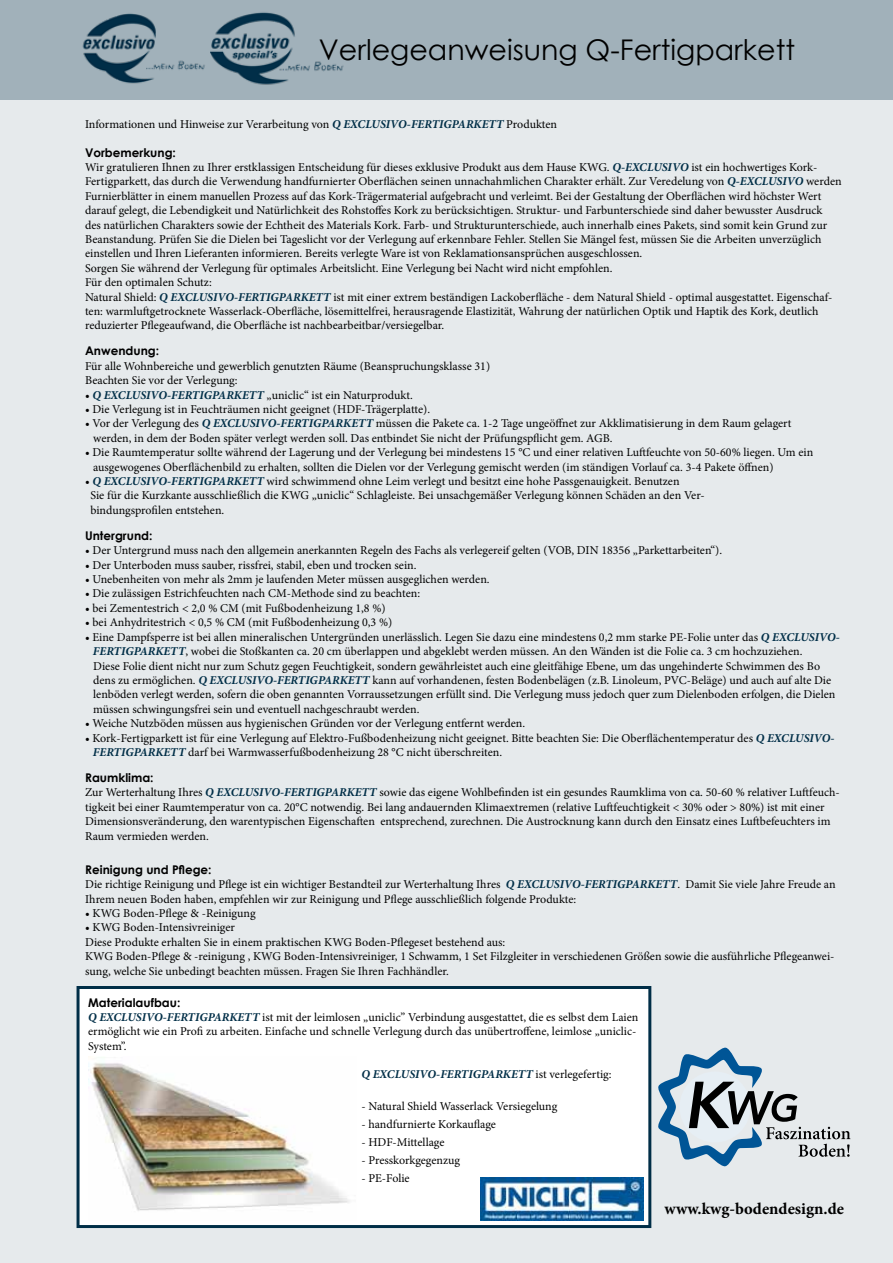
<style>
.page{position:relative;width:893px;height:1263px;background:#e6eaec}
.page>*{position:absolute;margin:0;border:0;box-sizing:border-box;transform-origin:0 0}
.t1{font:28.5px "Century Gothic";color:#000}
.t2{font:700 16.5px "Minion Pro";letter-spacing:.005em;color:#000}
.t3{font:12px/14.4px "Minion Pro";color:#000}
.t4{font:700 12px "Century Gothic";color:#000}
.t5{font:italic 700 12px "Minion Pro";color:#002e47}
.s1{font-weight:700;font-style:italic;color:#002e47}
.s2{font-weight:400;font-style:normal;color:#000}
</style>
<div class="page">
<div style="left:0;top:0;width:893px;height:99px;background:#a1b1ba"></div>
<div style="left:78px;top:987px;width:572px;height:239px;background:#fff"></div>
<div style="left:77px;top:986px;width:574px;height:242px;border:3px solid #002e47"></div>
<img style="left:481px;top:1177px;width:162px;height:43px">
<svg style="left:658px;top:1047px;width:192px;height:120px"></svg>
<img style="left:82px;top:13px;width:129px;height:71px">
<img style="left:211px;top:12px;width:133px;height:73px">
<img style="left:88px;top:1056px;width:262px;height:155px">
<h1 class="t1" style="left:319px;top:29px;width:478px">Verlegeanweisung Q-Fertigparkett</h1>
<p class="t3" style="left:85px;top:117px;width:474px">Informationen und Hinweise zur Verarbeitung von <span class="s1">Q EXCLUSIVO-FERTIGPARKETT</span> Produkten</p>
<p class="t4" style="left:85px;top:143px;width:92px">Vorbemerkung:</p>
<p class="t3" style="left:85px;top:160px;width:758px">Wir gratulieren Ihnen zu Ihrer erstklassigen Entscheidung für dieses exklusive Produkt aus dem Hause KWG. <span class="s1">Q-EXCLUSIVO</span> ist ein hochwertiges Kork-Fertigparkett, das durch die Verwendung handfurnierter Oberflächen seinen unnachahmlichen Charakter erhält. Zur Veredelung von <span class="s1">Q-EXCLUSIVO</span> werden Furnierblätter in einem manuellen Prozess auf das Kork-Trägermaterial aufgebracht und verleimt. Bei der Gestaltung der Oberflächen wird höchster Wert darauf gelegt, die Lebendigkeit und Natürlichkeit des Rohstoffes Kork zu berücksichtigen. Struktur- und Farbunterschiede sind daher bewusster Ausdruck<br>des natürlichen Charakters sowie der Echtheit des Materials Kork. Farb- und Strukturunterschiede, auch innerhalb eines Pakets, sind somit kein Grund zur Beanstandung. Prüfen Sie die Dielen bei Tageslicht vor der Verlegung auf erkennbare Fehler. Stellen Sie Mängel fest, müssen Sie die Arbeiten unverzüglich einstellen und Ihren Lieferanten informieren. Bereits verlegte Ware ist von Reklamationsansprüchen ausgeschlossen.<br>Sorgen Sie während der Verlegung für optimales Arbeitslicht. Eine Verlegung bei Nacht wird nicht empfohlen.<br>Für den optimalen Schutz:<br>Natural Shield: <span class="s1">Q EXCLUSIVO-FERTIGPARKETT</span> ist mit einer extrem beständigen Lackoberfläche - dem Natural Shield - optimal ausgestattet. Eigenschaf&shy;ten: warmluftgetrocknete Wasserlack-Oberfläche, lösemittelfrei, herausragende Elastizität, Wahrung der natürlichen Optik und Haptik des Kork, deutlich reduzierter Pflegeaufwand, die Oberfläche ist nachbearbeitbar/versiegelbar.</p>
<p class="t4" style="left:85px;top:342px;width:76px">Anwendung:</p>
<p class="t3" style="left:85px;top:359px;width:407px">Für alle Wohnbereiche und gewerblich genutzten Räume (Beanspruchungsklasse 31)<br>Beachten Sie vor der Verlegung:</p>
<p class="t3" style="left:85px;top:388px;width:329px">• <span class="s1">Q EXCLUSIVO-FERTIGPARKETT</span> „uniclic“ ist ein Naturprodukt.</p>
<p class="t3" style="left:85px;top:402px;width:347px">• Die Verlegung ist in Feuchträumen nicht geeignet (HDF-Trägerplatte).</p>
<p class="t3" style="left:93px;top:416px;width:700px;text-indent:-8px">• Vor der Verlegung des <span class="s1">Q EXCLUSIVO-FERTIGPARKETT</span> müssen die Pakete ca. 1-2 Tage ungeöffnet zur Akklimatisierung in dem Raum gelagert werden, in dem der Boden später verlegt werden soll. Das entbindet Sie nicht der Prüfungspflicht gem. AGB.</p>
<p class="t3" style="left:93px;top:445px;width:721px;text-indent:-8px">• Die Raumtemperatur sollte während der Lagerung und der Verlegung bei mindestens 15 °C und einer relativen Luftfeuchte von 50-60% liegen. Um ein ausgewogenes Oberflächenbild zu erhalten, sollten die Dielen vor der Verlegung gemischt werden (im ständigen Vorlauf ca. 3-4 Pakete öffnen)</p>
<p class="t3" style="left:90px;top:474px;width:616px;text-indent:-5px">• <span class="s1">Q EXCLUSIVO-FERTIGPARKETT</span> wird schwimmend ohne Leim verlegt und besitzt eine hohe Passgenauigkeit. Benutzen<br>Sie für die Kurzkante ausschließlich die KWG „uniclic“ Schlagleiste. Bei unsachgemäßer Verlegung können Schäden an den Ver&shy;bindungsprofilen entstehen.</p>
<p class="t4" style="left:85px;top:526px;width:69px">Untergrund:</p>
<p class="t3" style="left:85px;top:543px;width:638px">• Der Untergrund muss nach den allgemein anerkannten Regeln des Fachs als verlegereif gelten (VOB, DIN 18356 „Parkettarbeiten“).</p>
<p class="t3" style="left:85px;top:558px;width:333px">• Der Unterboden muss sauber, rissfrei, stabil, eben und trocken sein.</p>
<p class="t3" style="left:85px;top:572px;width:406px">• Unebenheiten von mehr als 2mm je laufenden Meter müssen ausgeglichen werden.</p>
<p class="t3" style="left:85px;top:586px;width:337px">• Die zulässigen Estrichfeuchten nach CM-Methode sind zu beachten:</p>
<p class="t3" style="left:85px;top:601px;width:302px">• bei Zementestrich &lt; 2,0 % CM (mit Fußbodenheizung 1,8 %)</p>
<p class="t3" style="left:85px;top:615px;width:309px">• bei Anhydritestrich &lt; 0,5 % CM (mit Fußbodenheizung 0,3 %)</p>
<p class="t3" style="left:93px;top:630px;width:748px;text-indent:-8px">• Eine Dampfsperre ist bei allen mineralischen Untergründen unerlässlich. Legen Sie dazu eine mindestens 0,2 mm starke PE-Folie unter das <span class="s1">Q EXCLUSIVO-FERTIGPARKETT</span>, wobei die Stoßkanten ca. 20 cm überlappen und abgeklebt werden müssen. An den Wänden ist die Folie ca. 3 cm hochzuziehen.<br>Diese Folie dient nicht nur zum Schutz gegen Feuchtigkeit, sondern gewährleistet auch eine gleitfähige Ebene, um das ungehinderte Schwimmen des Bo dens zu ermöglichen. <span class="s1">Q EXCLUSIVO-FERTIGPARKETT</span> kann auf vorhandenen, festen Bodenbelägen (z.B. Linoleum, PVC-Beläge) und auch auf alte Die lenböden verlegt werden, sofern die oben genannten Vorraussetzungen erfüllt sind. Die Verlegung muss jedoch quer zum Dielenboden erfolgen, die Dielen müssen schwingungsfrei sein und eventuell nachgeschraubt werden.</p>
<p class="t3" style="left:85px;top:716px;width:442px">• Weiche Nutzböden müssen aus hygienischen Gründen vor der Verlegung entfernt werden.</p>
<p class="t3" style="left:93px;top:730px;width:743px;text-indent:-8px">• Kork-Fertigparkett ist für eine Verlegung auf Elektro-Fußbodenheizung nicht geeignet. Bitte beachten Sie: Die Oberflächentemperatur des <span class="s1">Q EXCLUSIVO-<br>FERTIGPARKETT</span> darf bei Warmwasserfußbodenheizung 28 °C nicht überschreiten.</p>
<p class="t4" style="left:85px;top:768px;width:70px">Raumklima:</p>
<p class="t3" style="left:85px;top:785px;width:756px">Zur Werterhaltung Ihres <span class="s1">Q EXCLUSIVO-FERTIGPARKETT</span> sowie das eigene Wohlbefinden ist ein gesundes Raumklima von ca. 50-60 % relativer Luftfeuch&shy;tigkeit bei einer Raumtemperatur von ca. 20°C notwendig. Bei lang andauernden Klimaextremen (relative Luftfeuchtigkeit &lt; 30% oder &gt; 80%) ist mit einer Dimensionsveränderung, den warentypischen Eigenschaften entsprechend, zurechnen. Die Austrocknung kann durch den Einsatz eines Luftbefeuchters im Raum vermieden werden.</p>
<p class="t4" style="left:85px;top:860px;width:128px">Reinigung und Pflege:</p>
<p class="t3" style="left:85px;top:877px;width:752px">Die richtige Reinigung und Pflege ist ein wichtiger Bestandteil zur Werterhaltung Ihres <span class="s1">Q EXCLUSIVO-FERTIGPARKETT</span>. Damit Sie viele Jahre Freude an<br>Ihrem neuen Boden haben, empfehlen wir zur Reinigung und Pflege ausschließlich folgende Produkte:</p>
<p class="t3" style="left:85px;top:906px;width:172px">• KWG Boden-Pflege &amp; -Reinigung</p>
<p class="t3" style="left:85px;top:920px;width:751px">• KWG Boden-Intensivreiniger<br>Diese Produkte erhalten Sie in einem praktischen KWG Boden-Pflegeset bestehend aus:<br>KWG Boden-Pflege &amp; -reinigung , KWG Boden-Intensivreiniger, 1 Schwamm, 1 Set Filzgleiter in verschiedenen Größen sowie die ausführliche Pflegeanwei&shy;sung, welche Sie unbedingt beachten müssen. Fragen Sie Ihren Fachhändler.</p>
<p class="t4" style="left:88px;top:993px;width:94px">Materialaufbau:</p>
<p class="t3" style="left:88px;top:1010px;width:552px"><span class="s1">Q EXCLUSIVO-FERTIGPARKETT</span> ist mit der leimlosen „uniclic” Verbindung ausgestattet, die es selbst dem Laien ermöglicht wie ein Profi zu arbeiten. Einfache und schnelle Verlegung durch das unübertroffene, leimlose „uniclic-<br>System”.</p>
<p class="t5" style="left:361px;top:1065px;width:252px">Q EXCLUSIVO-FERTIGPARKETT <span class="s2">ist verlegefertig:</span></p>
<p class="t3" style="left:361px;top:1099px;width:197px">- Natural Shield Wasserlack Versiegelung</p>
<p class="t3" style="left:361px;top:1117px;width:136px">- handfurnierte Korkauflage</p>
<p class="t3" style="left:361px;top:1135px;width:85px">- HDF-Mittellage</p>
<p class="t3" style="left:361px;top:1153px;width:100px">- Presskorkgegenzug</p>
<p class="t3" style="left:361px;top:1171px;width:50px">- PE-Folie</p>
<h2 class="t2" style="left:665px;top:1197px;width:181px">www.kwg-bodendesign.de</h2>
</div>
